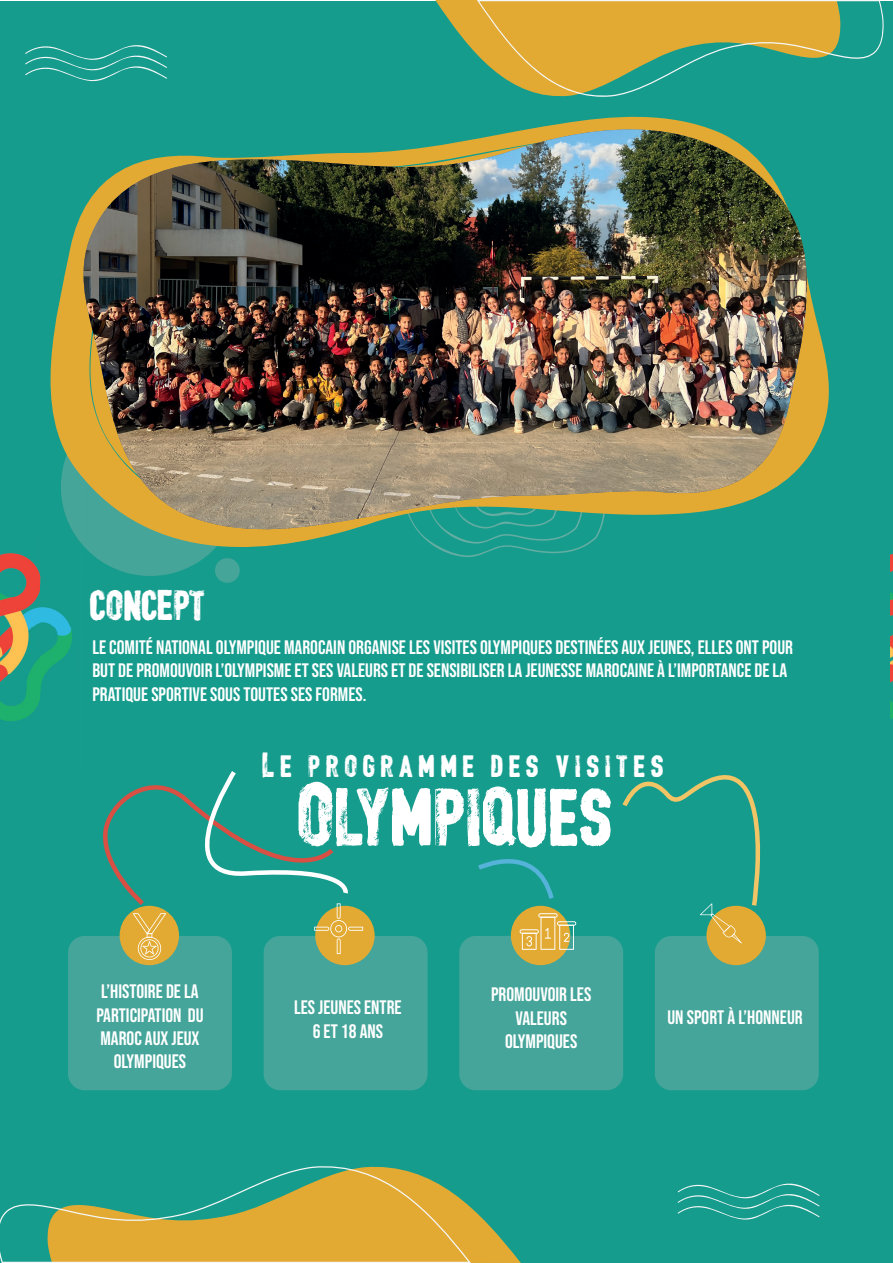
<style>
.page{position:relative;width:893px;height:1263px;background:#fff}
.page>*{position:absolute;margin:0;border:0;box-sizing:border-box;transform-origin:0 0}
.t1{font:95.55px "CF Jacques Parizeau";letter-spacing:.02em;color:#fff}
.t2{font:45px "CF Jacques Parizeau";letter-spacing:.02em;color:#fff}
.t3{font:36.6px "CF Jacques Parizeau";letter-spacing:.17em;color:#fff}
.t4{font:19.5px/23.4px "Bebas Neue";color:#fff;text-align:center}
</style>
<div class="page">
<div style="left:0;top:1px;width:893px;height:1262px;background:#169c8d"></div>
<div style="left:68px;top:936px;width:164px;height:154px;background:#45a59a;border-radius:17px"></div>
<div style="left:264px;top:936px;width:164px;height:154px;background:#45a59a;border-radius:17px"></div>
<div style="left:459px;top:936px;width:164px;height:154px;background:#45a59a;border-radius:17px"></div>
<div style="left:655px;top:936px;width:164px;height:154px;background:#45a59a;border-radius:17px"></div>
<svg style="left:25px;top:45px;width:142px;height:37px"></svg>
<div style="left:215px;top:558px;width:25px;height:25px;background:#45a599;border-radius:50%"></div>
<svg style="left:677px;top:1183px;width:143px;height:37px"></svg>
<svg style="left:435px;top:0;width:449px;height:97px"></svg>
<svg style="left:471px;top:1208px;width:50px;height:55px;fill:#e1a933"></svg>
<svg style="left:0;top:1166px;width:471px;height:97px;fill:#e3aa33"></svg>
<svg style="left:50px;top:231px;width:779px;height:337px"></svg>
<div style="left:120px;top:906px;width:59px;height:59px;background:#e3aa33;border-radius:50%"></div>
<div style="left:315px;top:906px;width:60px;height:59px;background:#e3aa33;border-radius:50%"></div>
<div style="left:511px;top:906px;width:59px;height:59px;background:#e3aa33;border-radius:50%"></div>
<div style="left:706px;top:906px;width:60px;height:59px;background:#e3aa33;border-radius:50%"></div>
<svg style="left:75px;top:116px;width:751px;height:419px"></svg>
<img style="left:82px;top:129px;width:726px;height:402px">
<img style="left:50px;top:485px;width:11px;height:47px">
<img style="left:0;top:532px;width:81px;height:189px">
<img style="left:61px;top:485px;width:20px;height:58px">
<svg style="left:478px;top:859px;width:76px;height:40px"></svg>
<svg style="left:103px;top:771px;width:260px;height:189px"></svg>
<svg style="left:538px;top:913px;width:20px;height:5px"></svg>
<hr style="left:539px;top:914px;width:18px;height:3px;background:#fff">
<hr style="left:521px;top:930px;width:17px;height:3px;background:#fff">
<hr style="left:558px;top:922px;width:17px;height:3px;background:#fff">
<svg style="left:522px;top:917px;width:52px;height:33px"></svg>
<svg style="left:622px;top:775px;width:144px;height:168px"></svg>
<img style="left:890px;top:554px;width:3px;height:165px">
<h2 class="t2" style="left:89px;top:576px;width:116px">CONCEPT</h2>
<p class="t4" style="left:92px;top:635px;width:702px;text-align:left">LE COMITÉ NATIONAL OLYMPIQUE MAROCAIN ORGANISE LES VISITES OLYMPIQUES DESTINÉES AUX JEUNES, ELLES ONT POUR<br>BUT DE PROMOUVOIR L’OLYMPISME ET SES VALEURS ET DE SENSIBILISER LA JEUNESSE MAROCAINE À L’IMPORTANCE DE LA<br>PRATIQUE SPORTIVE SOUS TOUTES SES FORMES.</p>
<p class="t4" style="left:96px;top:979px;width:109px">L’HISTOIRE DE LA<br>PARTICIPATION DU<br>MAROC AUX JEUX<br>OLYMPIQUES</p>
<h3 class="t3" style="left:262px;top:742px;width:402px">Le programme des visites</h3>
<h1 class="t1" style="left:296px;top:753px;width:316px">Olympiques</h1>
<p class="t4" style="left:294px;top:995px;width:109px">LES JEUNES ENTRE<br>6 ET 18 ANS</p>
<p class="t4" style="left:491px;top:983px;width:102px">PROMOUVOIR LES<br>VALEURS<br>OLYMPIQUES</p>
<p class="t4" style="left:667px;top:1005px;width:137px">UN SPORT À L’HONNEUR</p>
</div>
